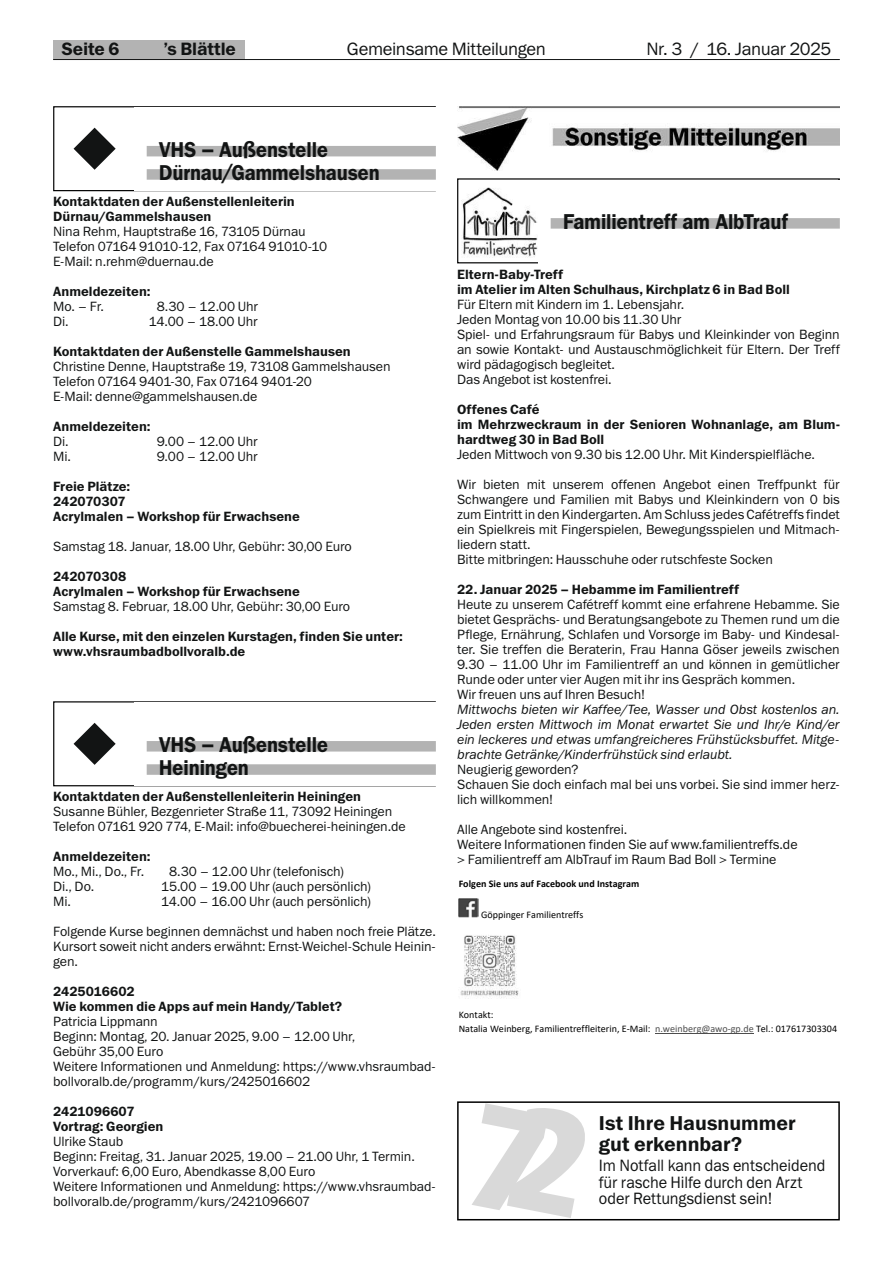
<style>
.page{position:relative;width:893px;height:1263px;background:#fff}
.page>*{position:absolute;margin:0;border:0;box-sizing:border-box;transform-origin:0 0}
.t1{font:21px/23.2px "Fra Dem";letter-spacing:.03em;color:#121414;scale:.93 1}
.t2{font:20.25px/21px "Franklin Gothic Demi ITC";color:#121414}
.t3{font:18px "Franklin Gothic Book ITC";letter-spacing:-.02em;color:#121414}
.t4{font:18px "Franklin Gothic Demi ITC";letter-spacing:-.01em;color:#121414}
.t5{font:16.5px/16.5px "Franklin Gothic Book ITC";letter-spacing:-.005em;color:#121414;scale:.95 1}
.t6{font:13.5px/15px "Franklin Gothic Book ITC";letter-spacing:-.005em;color:#121414}
.t7{font:13.5px/15px "Franklin Gothic Demi ITC";color:#121414}
.t8{font:italic 13.5px/15px "Franklin Gothic Book ITC";letter-spacing:-.005em;color:#121414;text-align:justify}
.t9{font:10.05px/14.1px "Calibri";color:#000}
.t10{font:700 10.05px "Calibri";color:#000}
.s1{color:#4d4d4d}
</style>
<div class="page">
<div style="left:53px;top:40px;width:191px;height:20px;background:#b3b3b3"></div>
<hr style="left:53px;top:59px;width:787px;height:1px;background:#121414">
<div style="left:53px;top:106px;width:383px;height:85px;border:1px solid #000"></div>
<div style="left:134px;top:107px;width:302px;height:84px;background:#fff"></div>
<div style="left:147px;top:146px;width:289px;height:10px;background:#b3b3b3"></div>
<div style="left:147px;top:169px;width:289px;height:11px;background:#b3b3b3"></div>
<svg style="left:74px;top:128px;width:42px;height:42px"></svg>
<div style="left:53px;top:701px;width:383px;height:85px;border:1px solid #000"></div>
<div style="left:134px;top:702px;width:302px;height:84px;background:#fff"></div>
<div style="left:147px;top:741px;width:289px;height:10px;background:#b3b3b3"></div>
<div style="left:147px;top:764px;width:289px;height:11px;background:#b3b3b3"></div>
<svg style="left:74px;top:723px;width:42px;height:42px"></svg>
<img style="left:457px;top:106px;width:383px;height:65px">
<div style="left:457px;top:178px;width:383px;height:85px;border:1px solid #000"></div>
<div style="left:538px;top:180px;width:302px;height:83px;background:#fff"></div>
<img style="left:461px;top:187px;width:77px;height:71px">
<div style="left:551px;top:218px;width:289px;height:11px;background:#b3b3b3"></div>
<hr style="left:655px;top:1033px;width:99px;height:1px;background:#4d4d4d">
<img style="left:458px;top:898px;width:20px;height:20px">
<img style="left:460px;top:935px;width:59px;height:64px">
<svg style="left:472px;top:1104px;width:113px;height:113px"></svg>
<div style="left:457px;top:1101px;width:383px;height:119px;border:2px solid #000"></div>
<h3 class="t4" style="left:62px;top:38px;width:59px">Seite 6</h3>
<h3 class="t4" style="left:163px;top:38px;width:74px">’s Blättle</h3>
<h3 class="t3" style="left:347px;top:37px;width:201px">Gemeinsame Mitteilungen</h3>
<h3 class="t3" style="left:646px;top:37px;width:186px">Nr. 3 / 16. Januar 2025</h3>
<h1 class="t1" style="left:159px;top:138px;width:238px">VHS – Außenstelle<br>Dürnau/Gammelshausen</h1>
<p class="t7" style="left:53px;top:194px;width:243px">Kontaktdaten der Außenstellenleiterin<br>Dürnau/Gammelshausen</p>
<p class="t6" style="left:53px;top:224px;width:276px">Nina Rehm, Hauptstraße 16, 73105 Dürnau<br>Telefon 07164 91010-12, Fax 07164 91010-10<br>E-Mail: n.rehm@duernau.de</p>
<p class="t7" style="left:53px;top:284px;width:99px">Anmeldezeiten:</p>
<p class="t6" style="left:53px;top:299px;width:52px">Mo. – Fr.</p>
<p class="t6" style="left:157px;top:299px;width:103px">8.30 – 12.00 Uhr</p>
<p class="t6" style="left:53px;top:314px;width:17px">Di.</p>
<p class="t6" style="left:149px;top:314px;width:110px">14.00 – 18.00 Uhr</p>
<p class="t7" style="left:53px;top:344px;width:299px">Kontaktdaten der Außenstelle Gammelshausen</p>
<p class="t6" style="left:53px;top:359px;width:339px">Christine Denne, Hauptstraße 19, 73108 Gammelshausen<br>Telefon 07164 9401-30, Fax 07164 9401-20<br>E-Mail: denne@gammelshausen.de</p>
<p class="t7" style="left:53px;top:419px;width:99px">Anmeldezeiten:</p>
<p class="t6" style="left:53px;top:434px;width:17px">Di.</p>
<p class="t6" style="left:157px;top:434px;width:102px">9.00 – 12.00 Uhr</p>
<p class="t6" style="left:53px;top:449px;width:19px">Mi.</p>
<p class="t6" style="left:157px;top:449px;width:102px">9.00 – 12.00 Uhr</p>
<p class="t7" style="left:53px;top:479px;width:248px">Freie Plätze:<br>242070307<br>Acrylmalen – Workshop für Erwachsene</p>
<p class="t6" style="left:53px;top:539px;width:300px">Samstag 18. Januar, 18.00 Uhr, Gebühr: 30,00 Euro</p>
<p class="t7" style="left:53px;top:569px;width:248px">242070308<br>Acrylmalen – Workshop für Erwachsene</p>
<p class="t6" style="left:53px;top:599px;width:299px">Samstag 8. Februar, 18.00 Uhr, Gebühr: 30,00 Euro</p>
<p class="t7" style="left:53px;top:629px;width:351px">Alle Kurse, mit den einzelen Kurstagen, finden Sie unter: www.vhsraumbadbollvoralb.de</p>
<h1 class="t1" style="left:159px;top:733px;width:183px">VHS – Außenstelle<br>Heiningen</h1>
<p class="t7" style="left:53px;top:789px;width:309px">Kontaktdaten der Außenstellenleiterin Heiningen</p>
<p class="t6" style="left:53px;top:804px;width:354px">Susanne Bühler, Bezgenrieter Straße 11, 73092 Heiningen<br>Telefon 07161 920 774, E-Mail: info@buecherei-heiningen.de</p>
<p class="t7" style="left:53px;top:849px;width:99px">Anmeldezeiten:</p>
<p class="t6" style="left:53px;top:864px;width:93px">Mo., Mi., Do., Fr.</p>
<p class="t6" style="left:169px;top:864px;width:176px">8.30 – 12.00 Uhr (telefonisch)</p>
<p class="t6" style="left:53px;top:879px;width:43px">Di., Do.</p>
<p class="t6" style="left:161px;top:879px;width:211px">15.00 – 19.00 Uhr (auch persönlich)</p>
<p class="t6" style="left:53px;top:894px;width:19px">Mi.</p>
<p class="t6" style="left:161px;top:894px;width:211px">14.00 – 16.00 Uhr (auch persönlich)</p>
<p class="t6" style="left:53px;top:924px;width:384px;text-align:justify">Folgende Kurse beginnen demnächst und haben noch freie Plätze.<br>Kursort soweit nicht anders erwähnt: Ernst-Weichel-Schule Heinin&shy;gen.</p>
<p class="t7" style="left:53px;top:984px;width:291px">2425016602<br>Wie kommen die Apps auf mein Handy/Tablet?</p>
<p class="t6" style="left:53px;top:1014px;width:384px">Patricia Lippmann<br>Beginn: Montag, 20. Januar 2025, 9.00 – 12.00 Uhr,<br>Gebühr 35,00 Euro<br>Weitere Informationen und Anmeldung: https://www.vhsraumbad&shy;bollvoralb.de/programm/kurs/2425016602</p>
<p class="t7" style="left:53px;top:1104px;width:112px">2421096607<br>Vortrag: Georgien</p>
<p class="t6" style="left:53px;top:1134px;width:384px">Ulrike Staub<br>Beginn: Freitag, 31. Januar 2025, 19.00 – 21.00 Uhr, 1 Termin.<br>Vorverkauf: 6,00 Euro, Abendkasse 8,00 Euro<br>Weitere Informationen und Anmeldung: https://www.vhsraumbad&shy;bollvoralb.de/programm/kurs/2421096607</p>
<h1 class="t1" style="left:563px;top:210px;width:243px">Familientreff am AlbTrauf</h1>
<p class="t7" style="left:457px;top:266px;width:334px">Eltern-Baby-Treff<br>im Atelier im Alten Schulhaus, Kirchplatz 6 in Bad Boll</p>
<p class="t6" style="left:457px;top:296px;width:384px">Für Eltern mit Kindern im 1. Lebensjahr.<br>Jeden Montag von 10.00 bis 11.30 Uhr<br>Spiel- und Erfahrungsraum für Babys und Kleinkinder von Beginn an sowie Kontakt- und Austauschmöglichkeit für Eltern. Der Treff wird pädagogisch begleitet.<br>Das Angebot ist kostenfrei.</p>
<p class="t7" style="left:457px;top:401px;width:384px">Offenes Café<br>im Mehrzweckraum in der Senioren Wohnanlage, am Blum&shy;hardtweg 30 in Bad Boll</p>
<p class="t6" style="left:457px;top:446px;width:359px">Jeden Mittwoch von 9.30 bis 12.00 Uhr. Mit Kinderspielfläche.</p>
<p class="t6" style="left:457px;top:476px;width:384px">Wir bieten mit unserem offenen Angebot einen Treffpunkt für Schwangere und Familien mit Babys und Kleinkindern von 0 bis zum Eintritt in den Kindergarten. Am Schluss jedes Cafétreffs findet ein Spielkreis mit Fingerspielen, Bewegungsspielen und Mitmach&shy;liedern statt.<br>Bitte mitbringen: Hausschuhe oder rutschfeste Socken</p>
<p class="t7" style="left:457px;top:581px;width:283px">22. Januar 2025 – Hebamme im Familientreff</p>
<p class="t6" style="left:457px;top:596px;width:384px">Heute zu unserem Cafétreff kommt eine erfahrene Hebamme. Sie bietet Gesprächs- und Beratungsangebote zu Themen rund um die Pflege, Ernährung, Schlafen und Vorsorge im Baby- und Kindesal&shy;ter. Sie treffen die Beraterin, Frau Hanna Göser jeweils zwischen 9.30 – 11.00 Uhr im Familientreff an und können in gemütlicher Runde oder unter vier Augen mit ihr ins Gespräch kommen.<br>Wir freuen uns auf Ihren Besuch!</p>
<p class="t8" style="left:457px;top:702px;width:384px">Mittwochs bieten wir Kaffee/Tee, Wasser und Obst kostenlos an.<br>Jeden ersten Mittwoch im Monat erwartet Sie und Ihr/e Kind/er ein leckeres und etwas umfangreicheres Frühstücksbuffet. Mitge&shy;brachte Getränke/Kinderfrühstück sind erlaubt.</p>
<p class="t6" style="left:457px;top:761px;width:384px">Neugierig geworden?<br>Schauen Sie doch einfach mal bei uns vorbei. Sie sind immer herz&shy;lich willkommen!</p>
<p class="t6" style="left:457px;top:821px;width:342px">Alle Angebote sind kostenfrei.<br>Weitere Informationen finden Sie auf www.familientreffs.de &gt; Familientreff am AlbTrauf im Raum Bad Boll &gt; Termine</p>
<p class="t10" style="left:459px;top:876px;width:182px">Folgen Sie uns auf Facebook und Instagram</p>
<p class="t9" style="left:481px;top:908px;width:104px">Göppinger Familientreffs</p>
<p class="t9" style="left:459px;top:1007px;width:380px">Kontakt:<br>Natalia Weinberg, Familientreffleiterin, E-Mail: <span class="s1">n.weinberg@awo-gp.de</span> Tel.: 017617303304</p>
<h2 class="t2" style="left:599px;top:1112px;width:198px">Ist Ihre Hausnummer gut erkennbar?</h2>
<p class="t5" style="left:599px;top:1157px;width:240px">Im Notfall kann das entscheidend für rasche Hilfe durch den Arzt oder Rettungsdienst sein!</p>
</div>
